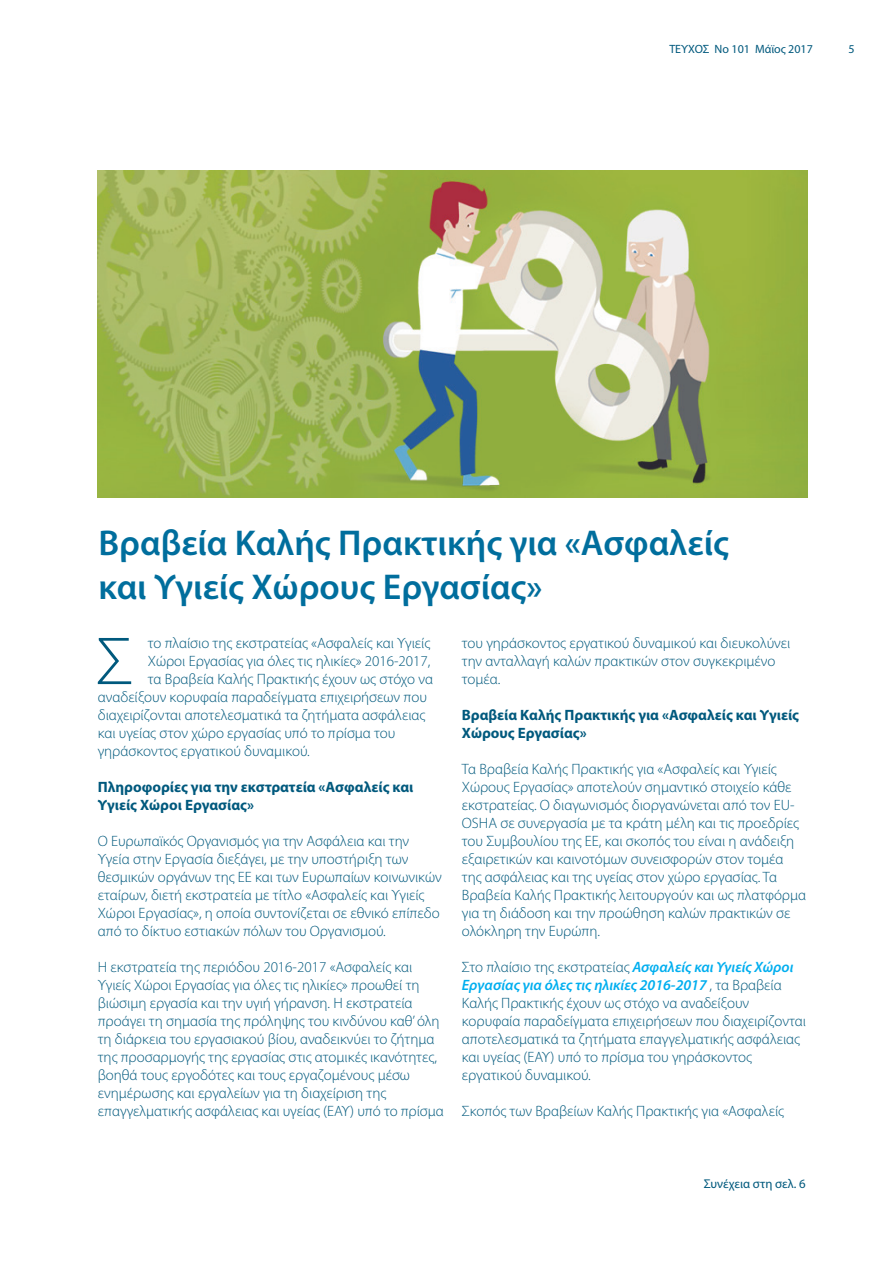
<style>
.page{position:relative;width:893px;height:1263px;background:#fff}
.page>*{position:absolute;margin:0;border:0;box-sizing:border-box;transform-origin:0 0}
.t1{font:300 68.4px "Myriad Pro";color:#00597d}
.t2{font:600 36px/43.2px "Myriad Pro";color:#006e9d}
.t3{font:300 15px/18px "Myriad Pro";color:#00597d}
.t4{font:700 15px/18px "Myriad Pro";color:#00597d}
.t5{font:12.75px "Myriad Pro";color:#00597d}
.t6{font:12px "Myriad Pro";color:#00597d}
.s1{font-weight:600;font-style:italic;color:#00aeef}
</style>
<div class="page">
<img style="left:98px;top:170px;width:710px;height:327px">
<p class="t6" style="left:669px;top:42px;width:145px">ΤΕΥΧΟΣ No 101 Μάϊος 2017</p>
<p class="t6" style="left:848px;top:42px;width:8px">5</p>
<h2 class="t2" style="left:99px;top:521px;width:632px">Βραβεία Καλής Πρακτικής για «Ασφαλείς και Υγιείς Χώρους Εργασίας»</h2>
<h1 class="t1" style="left:96px;top:624px;width:38px">Σ</h1>
<p class="t3" style="left:148px;top:634px;width:284px">το πλαίσιο της εκστρατείας «Ασφαλείς και Υγιείς</p>
<p class="t3" style="left:462px;top:634px;width:330px">του γηράσκοντος εργατικού δυναμικού και διευκολύνει την ανταλλαγή καλών πρακτικών στον συγκεκριμένο τομέα.</p>
<p class="t4" style="left:462px;top:706px;width:339px">Βραβεία Καλής Πρακτικής για «Ασφαλείς και Υγιείς<br>Χώρους Εργασίας»</p>
<p class="t3" style="left:462px;top:760px;width:346px">Τα Βραβεία Καλής Πρακτικής για «Ασφαλείς και Υγιείς Χώρους Εργασίας» αποτελούν σημαντικό στοιχείο κάθε εκστρατείας. Ο διαγωνισμός διοργανώνεται από τον EU-OSHA σε συνεργασία με τα κράτη μέλη και τις προεδρίες του Συμβουλίου της ΕΕ, και σκοπός του είναι η ανάδειξη εξαιρετικών και καινοτόμων συνεισφορών στον τομέα της ασφάλειας και της υγείας στον χώρο εργασίας. Τα Βραβεία Καλής Πρακτικής λειτουργούν και ως πλατφόρμα για τη διάδοση και την προώθηση καλών πρακτικών σε ολόκληρη την Ευρώπη.</p>
<p class="t3" style="left:462px;top:958px;width:346px">Στο πλαίσιο της εκστρατείας <span class="s1">Ασφαλείς και Υγιείς Χώροι Εργασίας για όλες τις ηλικίες 2016-2017</span> , τα Βραβεία Καλής Πρακτικής έχουν ως στόχο να αναδείξουν κορυφαία παραδείγματα επιχειρήσεων που διαχειρίζονται αποτελεσματικά τα ζητήματα επαγγελματικής ασφάλειας και υγείας (ΕΑΥ) υπό το πρίσμα του γηράσκοντος εργατικού δυναμικού.</p>
<p class="t3" style="left:462px;top:1102px;width:324px">Σκοπός των Βραβείων Καλής Πρακτικής για «Ασφαλείς</p>
<p class="t3" style="left:148px;top:652px;width:284px">Χώροι Εργασίας για όλες τις ηλικίες» 2016-2017,</p>
<p class="t3" style="left:148px;top:670px;width:287px">τα Βραβεία Καλής Πρακτικής έχουν ως στόχο να</p>
<p class="t3" style="left:98px;top:688px;width:331px">αναδείξουν κορυφαία παραδείγματα επιχειρήσεων που</p>
<p class="t3" style="left:98px;top:706px;width:329px">διαχειρίζονται αποτελεσματικά τα ζητήματα ασφάλειας</p>
<p class="t3" style="left:98px;top:724px;width:299px">και υγείας στον χώρο εργασίας υπό το πρίσμα του</p>
<p class="t3" style="left:98px;top:742px;width:214px">γηράσκοντος εργατικού δυναμικού.</p>
<p class="t4" style="left:98px;top:778px;width:317px">Πληροφορίες για την εκστρατεία «Ασφαλείς και<br>Υγιείς Χώροι Εργασίας»</p>
<p class="t3" style="left:98px;top:832px;width:345px">Ο Ευρωπαϊκός Οργανισμός για την Ασφάλεια και την Υγεία στην Εργασία διεξάγει, με την υποστήριξη των θεσμικών οργάνων της ΕΕ και των Ευρωπαίων κοινωνικών εταίρων, διετή εκστρατεία με τίτλο «Ασφαλείς και Υγιείς Χώροι Εργασίας», η οποία συντονίζεται σε εθνικό επίπεδο από το δίκτυο εστιακών πόλων του Οργανισμού.</p>
<p class="t3" style="left:98px;top:958px;width:348px">Η εκστρατεία της περιόδου 2016-2017 «Ασφαλείς και Υγιείς Χώροι Εργασίας για όλες τις ηλικίες» προωθεί τη βιώσιμη εργασία και την υγιή γήρανση. Η εκστρατεία προάγει τη σημασία της πρόληψης του κινδύνου καθ’ όλη τη διάρκεια του εργασιακού βίου, αναδεικνύει το ζήτημα της προσαρμογής της εργασίας στις ατομικές ικανότητες, βοηθά τους εργοδότες και τους εργαζομένους μέσω ενημέρωσης και εργαλείων για τη διαχείριση της επαγγελματικής ασφάλειας και υγείας (ΕΑΥ) υπό το πρίσμα</p>
<p class="t5" style="left:704px;top:1177px;width:104px">Συνέχεια στη σελ. 6</p>
</div>
